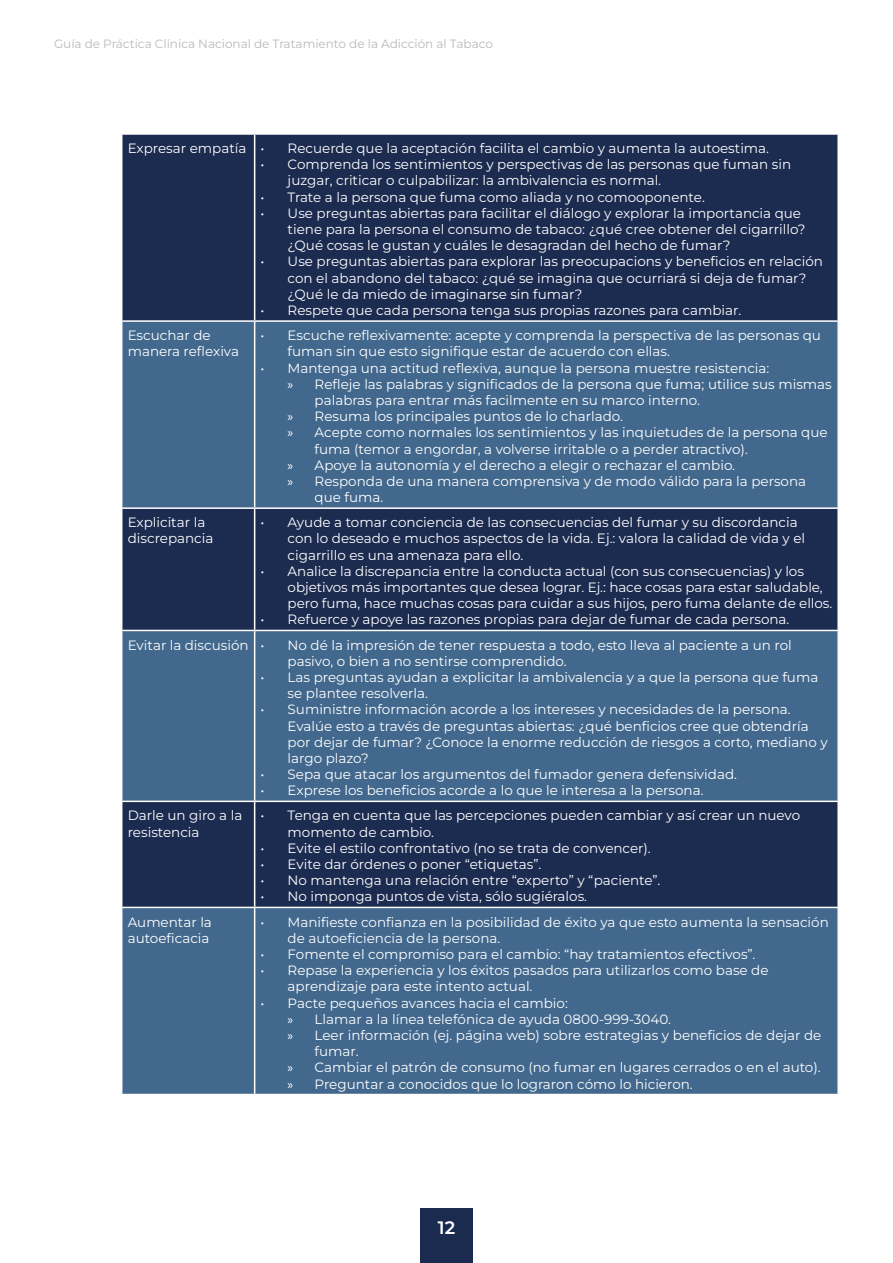
<style>
.page{position:relative;width:893px;height:1263px;background:#fff}
.page>*{position:absolute;margin:0;border:0;box-sizing:border-box;transform-origin:0 0}
.t1{font:600 18px "Montserrat";color:#fff}
.t2{font:13.5px/16.2px "Montserrat";color:#fff}
.t3{font:12px "Montserrat";color:#b8b9bc}
.s1{font-family:"Myriad Pro"}
</style>
<div class="page">
<div style="left:420px;top:1209px;width:52px;height:54px;background:#1b2b50"></div>
<div style="left:122px;top:135px;width:715px;height:185px;background:#1c2b50"></div>
<div style="left:122px;top:322px;width:715px;height:185px;background:#42688d"></div>
<div style="left:122px;top:509px;width:715px;height:121px;background:#1c2b50"></div>
<svg style="left:122px;top:631px;width:715px;height:463px;fill:#42688d"></svg>
<hr style="left:121px;top:800px;width:134px;height:2px;background:#fff">
<hr style="left:255px;top:800px;width:584px;height:2px;background:#fff">
<hr style="left:121px;top:907px;width:134px;height:1px;background:#fff">
<hr style="left:255px;top:907px;width:584px;height:1px;background:#fff">
<hr style="left:254px;top:135px;width:1px;height:185px;background:#fff">
<hr style="left:254px;top:322px;width:1px;height:185px;background:#fff">
<hr style="left:254px;top:509px;width:1px;height:121px;background:#fff">
<hr style="left:254px;top:631px;width:1px;height:169px;background:#fff">
<hr style="left:254px;top:802px;width:1px;height:105px;background:#fff">
<hr style="left:254px;top:908px;width:1px;height:186px;background:#fff">
<p class="t3" style="left:54px;top:36px;width:440px">Guía de Práctica Clínica Nacional de Tratamiento de la Adicción al Tabaco</p>
<p class="t2" style="left:128px;top:140px;width:120px">Expresar empatía</p>
<p class="t2" style="left:261px;top:140px;width:510px">• Recuerde que la aceptación facilita el cambio y aumenta la autoestima.</p>
<p class="t2" style="left:288px;top:156px;width:505px;text-indent:-27px">• Comprenda los sentimientos y perspectivas de las personas que fuman sin juzgar, criticar o culpabilizar: la ambivalencia es normal.</p>
<p class="t2" style="left:261px;top:188px;width:446px">• Trate a la persona que fuma como aliada y no comooponente.</p>
<p class="t2" style="left:288px;top:204px;width:519px;text-indent:-27px">• Use preguntas abiertas para facilitar el diálogo y explorar la importancia que tiene para la persona el consumo de tabaco: ¿qué cree obtener del cigarrillo? ¿Qué cosas le gustan y cuáles le desagradan del hecho de fumar?</p>
<p class="t2" style="left:288px;top:253px;width:537px;text-indent:-27px">• Use preguntas abiertas para explorar las preocupacions y beneficios en relación con el abandono del tabaco: ¿qué se imagina que ocurriará si deja de fumar? ¿Qué le da miedo de imaginarse sin fumar?</p>
<p class="t2" style="left:261px;top:302px;width:482px">• Respete que cada persona tenga sus propias razones para cambiar.</p>
<p class="t2" style="left:128px;top:327px;width:113px">Escuchar de manera reflexiva</p>
<p class="t2" style="left:288px;top:327px;width:535px;text-indent:-27px">• Escuche reflexivamente: acepte y comprenda la perspectiva de las personas qu fuman sin que esto signifique estar de acuerdo con ellas.</p>
<p class="t2" style="left:261px;top:359px;width:510px">• Mantenga una actitud reflexiva, aunque la persona muestre resistencia:</p>
<p class="t2" style="left:315px;top:375px;width:519px;text-indent:-27px"><span class="s1">»</span> Refleje las palabras y significados de la persona que fuma; utilice sus mismas palabras para entrar más facilmente en su marco interno.</p>
<p class="t2" style="left:288px;top:408px;width:337px"><span class="s1">»</span> Resuma los principales puntos de lo charlado.</p>
<p class="t2" style="left:315px;top:424px;width:514px;text-indent:-27px"><span class="s1">»</span> Acepte como normales los sentimientos y las inquietudes de la persona que fuma (temor a engordar, a volverse irritable o a perder atractivo).</p>
<p class="t2" style="left:288px;top:456px;width:449px"><span class="s1">»</span> Apoye la autonomía y el derecho a elegir o rechazar el cambio.</p>
<p class="t2" style="left:315px;top:473px;width:493px;text-indent:-27px"><span class="s1">»</span> Responda de una manera comprensiva y de modo válido para la persona que fuma.</p>
<p class="t2" style="left:128px;top:514px;width:87px">Explicitar la discrepancia</p>
<p class="t2" style="left:288px;top:514px;width:519px;text-indent:-27px">• Ayude a tomar conciencia de las consecuencias del fumar y su discordancia con lo deseado e muchos aspectos de la vida. Ej.: valora la calidad de vida y el cigarrillo es una amenaza para ello.</p>
<p class="t2" style="left:288px;top:562px;width:546px;text-indent:-27px">• Analice la discrepancia entre la conducta actual (con sus consecuencias) y los objetivos más importantes que desea lograr. Ej.: hace cosas para estar saludable, pero fuma, hace muchas cosas para cuidar a sus hijos, pero fuma delante de ellos.</p>
<p class="t2" style="left:261px;top:611px;width:530px">• Refuerce y apoye las razones propias para dejar de fumar de cada persona.</p>
<p class="t2" style="left:128px;top:636px;width:122px">Evitar la discusión</p>
<p class="t2" style="left:288px;top:636px;width:506px;text-indent:-27px">• No dé la impresión de tener respuesta a todo, esto lleva al paciente a un rol pasivo, o bien a no sentirse comprendido.</p>
<p class="t2" style="left:288px;top:668px;width:532px;text-indent:-27px">• Las preguntas ayudan a explicitar la ambivalencia y a que la persona que fuma se plantee resolverla.</p>
<p class="t2" style="left:288px;top:701px;width:542px;text-indent:-27px">• Suministre información acorde a los intereses y necesidades de la persona.<br>Evalúe esto a través de preguntas abiertas: ¿qué benficios cree que obtendría por dejar de fumar? ¿Conoce la enorme reducción de riesgos a corto, mediano y largo plazo?</p>
<p class="t2" style="left:261px;top:766px;width:478px">• Sepa que atacar los argumentos del fumador genera defensividad.</p>
<p class="t2" style="left:261px;top:782px;width:444px">• Exprese los beneficios acorde a lo que le interesa a la persona.</p>
<p class="t2" style="left:128px;top:807px;width:116px">Darle un giro a la resistencia</p>
<p class="t2" style="left:288px;top:807px;width:514px;text-indent:-27px">• Tenga en cuenta que las percepciones pueden cambiar y así crear un nuevo momento de cambio.</p>
<p class="t2" style="left:261px;top:839px;width:392px">• Evite el estilo confrontativo (no se trata de convencer).</p>
<p class="t2" style="left:261px;top:856px;width:282px">• Evite dar órdenes o poner “etiquetas”.</p>
<p class="t2" style="left:261px;top:872px;width:401px">• No mantenga una relación entre “experto” y “paciente”.</p>
<p class="t2" style="left:261px;top:888px;width:328px">• No imponga puntos de vista, sólo sugiéralos.</p>
<p class="t2" style="left:128px;top:913px;width:86px">Aumentar la autoeficacia</p>
<p class="t2" style="left:288px;top:913px;width:543px;text-indent:-27px">• Manifieste confianza en la posibilidad de éxito ya que esto aumenta la sensación de autoeficiencia de la persona.</p>
<p class="t2" style="left:261px;top:945px;width:496px">• Fomente el compromiso para el cambio: “hay tratamientos efectivos”.</p>
<p class="t2" style="left:288px;top:962px;width:482px;text-indent:-27px">• Repase la experiencia y los éxitos pasados para utilizarlos como base de aprendizaje para este intento actual.</p>
<p class="t2" style="left:261px;top:994px;width:309px">• Pacte pequeños avances hacia el cambio:</p>
<p class="t2" style="left:288px;top:1010px;width:385px"><span class="s1">»</span> Llamar a la línea telefónica de ayuda 0800-999-3040.</p>
<p class="t2" style="left:315px;top:1026px;width:508px;text-indent:-27px"><span class="s1">»</span> Leer información (ej. página web) sobre estrategias y beneficios de dejar de fumar.</p>
<p class="t2" style="left:288px;top:1059px;width:535px"><span class="s1">»</span> Cambiar el patrón de consumo (no fumar en lugares cerrados o en el auto).</p>
<p class="t2" style="left:288px;top:1075px;width:407px"><span class="s1">»</span> Preguntar a conocidos que lo lograron cómo lo hicieron.</p>
<h1 class="t1" style="left:438px;top:1215px;width:19px">12</h1>
</div>
